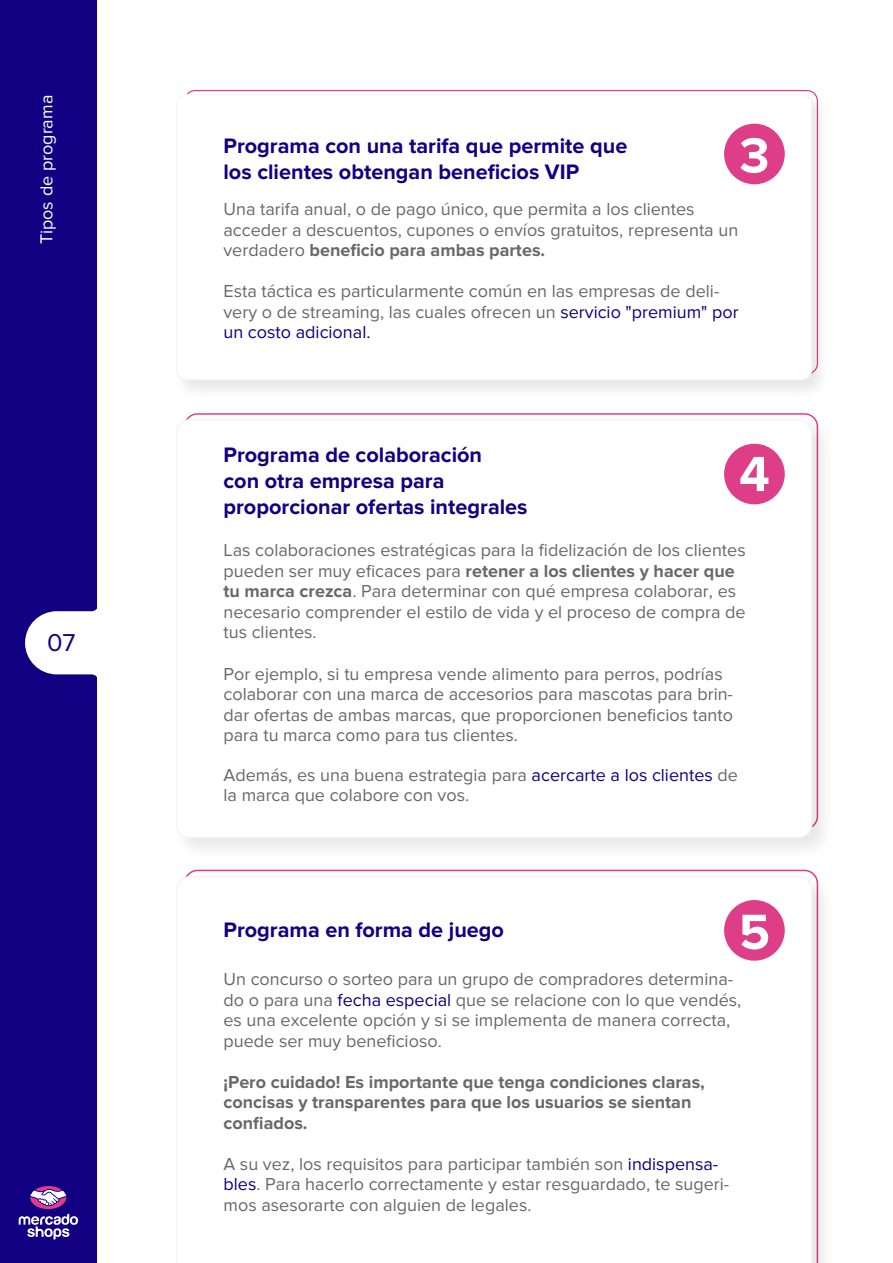
<style>
.page{position:relative;width:893px;height:1263px;background:#fff}
.page>*{position:absolute;margin:0;border:0;box-sizing:border-box;transform-origin:0 0}
.t1{font:700 51.15px "Proxima Nova";color:#fff}
.t2{font:25.35px "Proxima Nova";color:#120082}
.t3{font:700 21.75px/26px "Proxima Nova";color:#120082}
.t4{font:18px/20.5px "Proxima Nova";color:#686868}
.t5{font:700 18px/20.5px "Proxima Nova";color:#686868}
.t6{font:18px "Proxima Nova";color:#fff}
.s1{font-weight:700}
.s2{color:#120082}
</style>
<div class="page">
<img style="left:178px;top:90px;width:643px;height:300px">
<div style="left:177px;top:95px;width:635px;height:285px;background:#fff;border-radius:10px"></div>
<div style="left:724px;top:124px;width:61px;height:60px;background:#de3d88;border-radius:50%"></div>
<div style="left:0;top:0;width:97px;height:1263px;background:#120082"></div>
<svg style="left:25px;top:608px;width:72px;height:69px"></svg>
<svg style="left:19px;top:1186px;width:59px;height:53px"></svg>
<img style="left:186px;top:869px;width:638px;height:394px">
<svg style="left:176px;top:876px;width:636px;height:387px"></svg>
<div style="left:724px;top:900px;width:61px;height:61px;background:#de3d88;border-radius:50%"></div>
<img style="left:178px;top:413px;width:645px;height:436px">
<div style="left:177px;top:420px;width:635px;height:417px;background:#fff;border-radius:13px"></div>
<div style="left:724px;top:444px;width:61px;height:60px;background:#de3d88;border-radius:50%"></div>
<p class="t6" style="left:36px;top:244px;width:151px;rotate:-90deg">Tipos de programa</p>
<h2 class="t2" style="left:47px;top:628px;width:30px">07</h2>
<h1 class="t1" style="left:739px;top:126px;width:32px">3</h1>
<p class="t3" style="left:223px;top:134px;width:405px">Programa con una tarifa que permite que los clientes obtengan beneficios VIP</p>
<p class="t4" style="left:223px;top:200px;width:516px">Una tarifa anual, o de pago único, que permita a los clientes acceder a descuentos, cupones o envíos gratuitos, representa un verdadero <span class="s1">beneficio para ambas partes.</span></p>
<p class="t4" style="left:223px;top:282px;width:517px">Esta táctica es particularmente común en las empresas de deli&shy;very o de streaming, las cuales ofrecen un <span class="s2">servicio "premium" por un costo adicional.</span></p>
<p class="t3" style="left:223px;top:443px;width:306px">Programa de colaboración<br>con otra empresa para proporcionar ofertas integrales</p>
<p class="t4" style="left:223px;top:541px;width:524px">Las colaboraciones estratégicas para la fidelización de los clientes pueden ser muy eficaces para <span class="s1">retener a los clientes y hacer que tu marca crezca</span>. Para determinar con qué empresa colaborar, es necesario comprender el estilo de vida y el proceso de compra de tus clientes.</p>
<p class="t4" style="left:223px;top:664px;width:511px">Por ejemplo, si tu empresa vende alimento para perros, podrías colaborar con una marca de accesorios para mascotas para brin&shy;dar ofertas de ambas marcas, que proporcionen beneficios tanto para tu marca como para tus clientes.</p>
<h1 class="t1" style="left:739px;top:444px;width:32px">4</h1>
<p class="t4" style="left:223px;top:765px;width:516px">Además, es una buena estrategia para <span class="s2">acercarte a los clientes</span> de la marca que colabore con vos.</p>
<h1 class="t1" style="left:739px;top:902px;width:33px">5</h1>
<p class="t3" style="left:223px;top:917px;width:282px">Programa en forma de juego</p>
<p class="t4" style="left:223px;top:969px;width:519px">Un concurso o sorteo para un grupo de compradores determina&shy;do o para una <span class="s2">fecha especial</span> que se relacione con lo que vendés, es una excelente opción y si se implementa de manera correcta, puede ser muy beneficioso.</p>
<p class="t5" style="left:223px;top:1072px;width:483px">¡Pero cuidado! Es importante que tenga condiciones claras, concisas y transparentes para que los usuarios se sientan confiados.</p>
<p class="t4" style="left:223px;top:1154px;width:507px">A su vez, los requisitos para participar también son <span class="s2">indispensa&shy;bles</span>. Para hacerlo correctamente y estar resguardado, te sugeri&shy;mos asesorarte con alguien de legales.</p>
</div>
